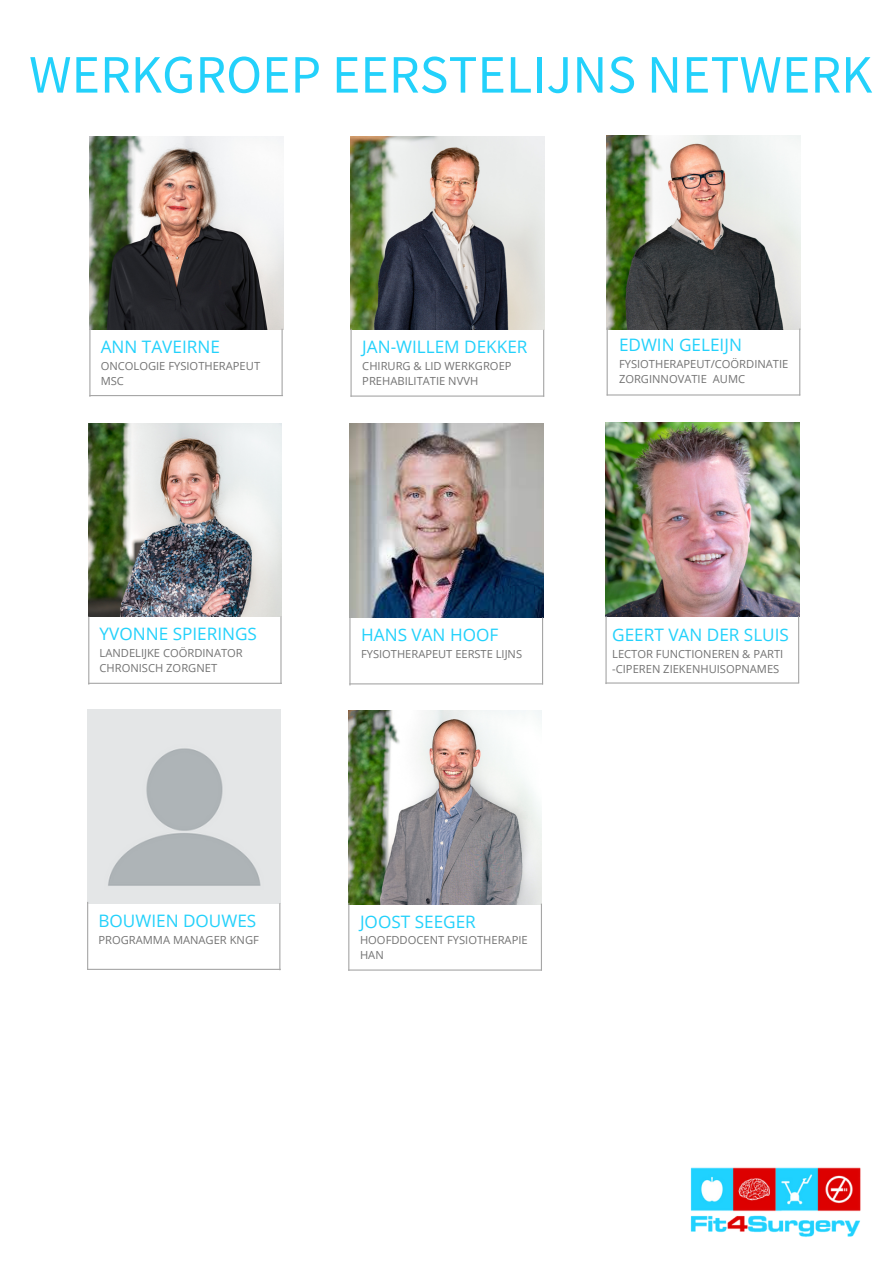
<style>
.page{position:relative;width:894px;height:1264px;background:#fff}
.page>*{position:absolute;margin:0;border:0;box-sizing:border-box;transform-origin:0 0}
.t1{font:54px "Source Sans Pro";color:#23d1fb}
.t2{font:17.1px "Open Sans";color:#23d1fb}
.t3{font:11.1px/14.9px "Open Sans";color:#737373}
</style>
<div class="page">
<img style="left:690px;top:1167px;width:171px;height:70px">
<img style="left:89px;top:136px;width:194px;height:194px">
<hr style="left:89px;top:395px;width:194px;height:1px;background:#a6a6a6">
<hr style="left:281px;top:329px;width:1px;height:67px;background:#a6a6a6">
<hr style="left:89px;top:329px;width:1px;height:68px;background:#a6a6a6">
<img style="left:350px;top:136px;width:194px;height:194px">
<hr style="left:350px;top:395px;width:194px;height:1px;background:#a6a6a6">
<hr style="left:543px;top:330px;width:1px;height:67px;background:#a6a6a6">
<hr style="left:350px;top:329px;width:1px;height:68px;background:#a6a6a6">
<img style="left:606px;top:136px;width:194px;height:193px">
<hr style="left:606px;top:394px;width:194px;height:1px;background:#a6a6a6">
<hr style="left:799px;top:328px;width:1px;height:67px;background:#a6a6a6">
<hr style="left:606px;top:327px;width:1px;height:68px;background:#a6a6a6">
<img style="left:88px;top:423px;width:194px;height:193px">
<hr style="left:88px;top:682px;width:194px;height:2px;background:#a6a6a6">
<hr style="left:280px;top:616px;width:1px;height:67px;background:#a6a6a6">
<hr style="left:88px;top:616px;width:1px;height:68px;background:#a6a6a6">
<img style="left:349px;top:424px;width:194px;height:193px">
<hr style="left:349px;top:683px;width:194px;height:1px;background:#a6a6a6">
<hr style="left:542px;top:617px;width:1px;height:67px;background:#a6a6a6">
<hr style="left:349px;top:617px;width:1px;height:68px;background:#a6a6a6">
<img style="left:605px;top:422px;width:193px;height:194px">
<hr style="left:605px;top:682px;width:193px;height:1px;background:#a6a6a6">
<hr style="left:797px;top:616px;width:2px;height:67px;background:#a6a6a6">
<hr style="left:605px;top:616px;width:1px;height:68px;background:#a6a6a6">
<img style="left:87px;top:709px;width:194px;height:194px">
<hr style="left:87px;top:968px;width:194px;height:1px;background:#a6a6a6">
<hr style="left:279px;top:903px;width:1px;height:67px;background:#a6a6a6">
<hr style="left:87px;top:901px;width:1px;height:68px;background:#a6a6a6">
<img style="left:348px;top:710px;width:193px;height:194px">
<hr style="left:348px;top:969px;width:193px;height:1px;background:#a6a6a6">
<hr style="left:540px;top:903px;width:2px;height:67px;background:#a6a6a6">
<hr style="left:348px;top:902px;width:1px;height:68px;background:#a6a6a6">
<p class="t1" style="left:29px;top:39px;width:844px">WERKGROEP EERSTELIJNS NETWERK</p>
<p class="t2" style="left:101px;top:335px;width:121px">ANN TAVEIRNE</p>
<p class="t3" style="left:101px;top:358px;width:161px">ONCOLOGIE FYSIOTHERAPEUT<br>MSC</p>
<p class="t2" style="left:100px;top:622px;width:159px">YVONNE SPIERINGS</p>
<p class="t3" style="left:100px;top:645px;width:145px">LANDELIJKE COÖRDINATOR<br>CHRONISCH ZORGNET</p>
<p class="t2" style="left:98px;top:908px;width:159px">BOUWIEN DOUWES</p>
<p class="t3" style="left:98px;top:931px;width:162px">PROGRAMMA MANAGER KNGF</p>
<p class="t2" style="left:362px;top:335px;width:167px">JAN-WILLEM DEKKER</p>
<p class="t3" style="left:362px;top:358px;width:151px">CHIRURG &amp; LID WERKGROEP<br>PREHABILITATIE NVVH</p>
<p class="t2" style="left:618px;top:333px;width:124px">EDWIN GELEIJN</p>
<p class="t3" style="left:618px;top:356px;width:171px">FYSIOTHERAPEUT/COÖRDINATIE<br>ZORGINNOVATIE AUMC</p>
<p class="t2" style="left:361px;top:622px;width:139px">HANS VAN HOOF</p>
<p class="t3" style="left:361px;top:646px;width:162px">FYSIOTHERAPEUT EERSTE LIJNS</p>
<p class="t2" style="left:612px;top:622px;width:178px">GEERT VAN DER SLUIS</p>
<p class="t3" style="left:612px;top:646px;width:172px">LECTOR FUNCTIONEREN &amp; PARTI</p>
<p class="t3" style="left:612px;top:661px;width:169px">-CIPEREN ZIEKENHUISOPNAMES</p>
<p class="t2" style="left:360px;top:909px;width:117px">JOOST SEEGER</p>
<p class="t3" style="left:360px;top:932px;width:169px">HOOFDDOCENT FYSIOTHERAPIE<br>HAN</p>
</div>
